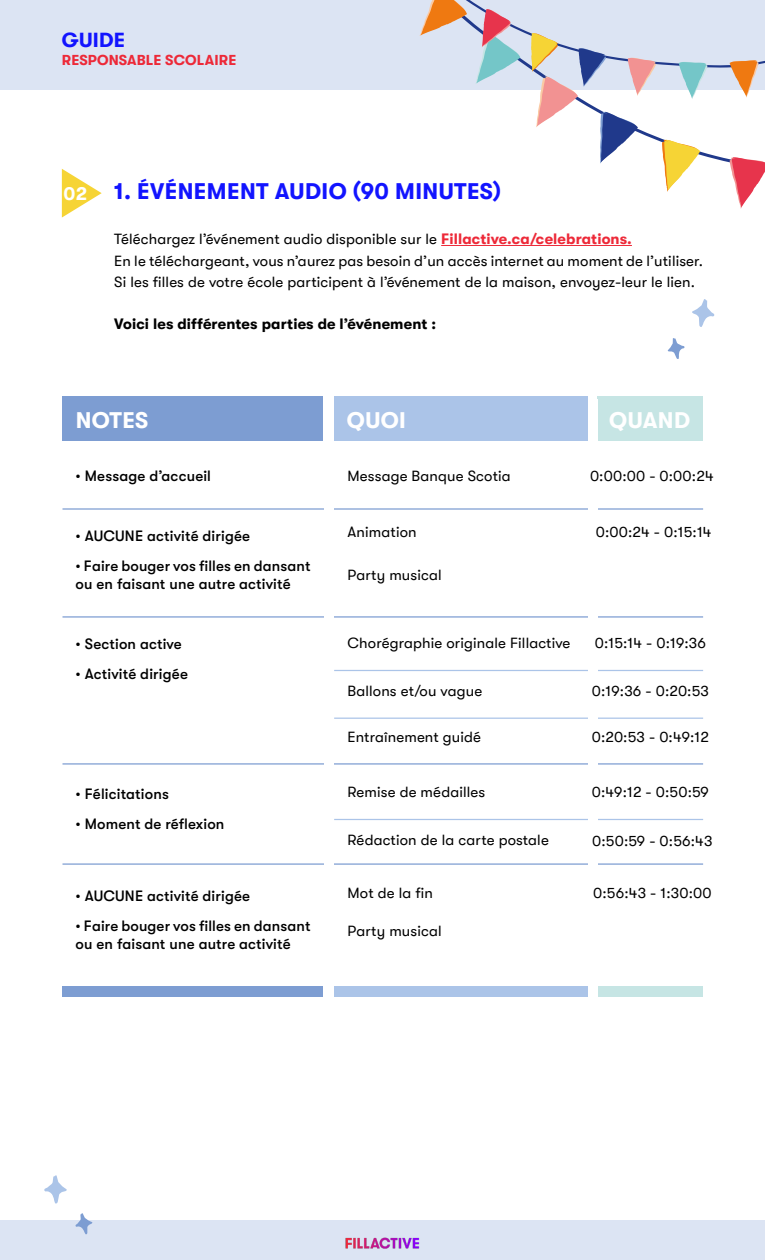
<style>
.page{position:relative;width:765px;height:1260px;background:#fff}
.page>*{position:absolute;margin:0;border:0;box-sizing:border-box;transform-origin:0 0}
.t1{font:700 22.5px "GT Walsheim";letter-spacing:.02em;color:#1214ff}
.t2{font:700 22.5px "GT Walsheim";letter-spacing:.02em;color:#fff}
.t3{font:700 20.25px "GT Walsheim";letter-spacing:.01em;color:#1214ff}
.t4{font:15px/21.2px "GT Walsheim";letter-spacing:.01em;color:#000}
.t5{font:500 15px/18px "GT Walsheim";letter-spacing:.01em;color:#000}
.t6{font:700 15px "GT Walsheim";letter-spacing:.01em;color:#000}
.t7{font:700 14.38px "GT Walsheim";letter-spacing:.01em;color:#ed2938}
.s1{font-size:18.5px;color:#fff}
.s2{font-weight:700;color:#ed2938}
</style>
<div class="page">
<div style="left:0;top:1px;width:765px;height:89px;background:#dce4f3"></div>
<div style="left:0;top:1221px;width:765px;height:39px;background:#dce4f3"></div>
<img style="left:345px;top:1237px;width:75px;height:12px">
<svg style="left:420px;top:0;width:345px;height:209px"></svg>
<svg style="left:62px;top:169px;width:40px;height:49px"></svg>
<hr style="left:441px;top:245px;width:191px;height:1px;background:#ed2938">
<div style="left:62px;top:397px;width:261px;height:44px;background:#7d9dd2"></div>
<div style="left:62px;top:986px;width:261px;height:11px;background:#7d9dd2"></div>
<div style="left:334px;top:397px;width:254px;height:44px;background:#abc4e8"></div>
<div style="left:334px;top:986px;width:254px;height:11px;background:#abc4e8"></div>
<div style="left:598px;top:397px;width:105px;height:44px;background:#c6e5e4"></div>
<div style="left:598px;top:986px;width:105px;height:11px;background:#c6e5e4"></div>
<hr style="left:62px;top:508px;width:641px;height:2px;background:#7d9dd2">
<hr style="left:334px;top:670px;width:369px;height:1px;background:#abc4e8">
<hr style="left:334px;top:819px;width:369px;height:1px;background:#abc4e8">
<hr style="left:334px;top:718px;width:369px;height:1px;background:#abc4e8">
<hr style="left:62px;top:616px;width:641px;height:2px;background:#7d9dd2">
<hr style="left:62px;top:863px;width:641px;height:2px;background:#7d9dd2">
<hr style="left:62px;top:763px;width:641px;height:2px;background:#7d9dd2">
<div style="left:324px;top:399px;width:10px;height:769px;background:#fff"></div>
<div style="left:588px;top:399px;width:10px;height:769px;background:#fff"></div>
<svg style="left:692px;top:299px;width:22px;height:28px"></svg>
<svg style="left:44px;top:1175px;width:23px;height:29px"></svg>
<svg style="left:668px;top:338px;width:17px;height:21px"></svg>
<svg style="left:75px;top:1213px;width:17px;height:21px"></svg>
<h2 class="t3" style="left:62px;top:29px;width:65px">GUIDE</h2>
<p class="t7" style="left:62px;top:52px;width:176px">RESPONSABLE SCOLAIRE</p>
<h1 class="t1" style="left:64px;top:178px;width:439px"><span class="s1">02</span> 1. ÉVÉNEMENT AUDIO (90 MINUTES)</h1>
<p class="t4" style="left:114px;top:229px;width:590px">Téléchargez l’événement audio disponible sur le <span class="s2">Fillactive.ca/celebrations.<br></span>En le téléchargeant, vous n’aurez pas besoin d’un accès internet au moment de l’utiliser.<br>Si les filles de votre école participent à l’événement de la maison, envoyez-leur le lien.</p>
<p class="t6" style="left:114px;top:316px;width:323px">Voici les différentes parties de l’événement :</p>
<h1 class="t2" style="left:76px;top:407px;width:74px">NOTES</h1>
<h1 class="t2" style="left:347px;top:407px;width:61px">QUOI</h1>
<h1 class="t2" style="left:609px;top:407px;width:82px">QUAND</h1>
<p class="t5" style="left:76px;top:467px;width:137px">• Message d’accueil</p>
<p class="t4" style="left:348px;top:465px;width:165px">Message Banque Scotia</p>
<p class="t4" style="left:590px;top:465px;width:125px">0:00:00 - 0:00:24</p>
<p class="t5" style="left:76px;top:527px;width:176px">• AUCUNE activité dirigée</p>
<p class="t5" style="left:76px;top:557px;width:237px">• Faire bouger vos filles en dansant ou en faisant une autre activité</p>
<p class="t5" style="left:76px;top:635px;width:108px">• Section active</p>
<p class="t5" style="left:76px;top:665px;width:114px">• Activité dirigée</p>
<p class="t5" style="left:76px;top:785px;width:95px">• Félicitations</p>
<p class="t5" style="left:76px;top:815px;width:150px">• Moment de réflexion</p>
<p class="t5" style="left:76px;top:887px;width:176px">• AUCUNE activité dirigée</p>
<p class="t5" style="left:76px;top:917px;width:237px">• Faire bouger vos filles en dansant ou en faisant une autre activité</p>
<p class="t4" style="left:348px;top:522px;width:71px">Animation</p>
<p class="t4" style="left:348px;top:564px;width:96px">Party musical</p>
<p class="t4" style="left:348px;top:632px;width:224px">Chorégraphie originale Fillactive</p>
<p class="t4" style="left:348px;top:680px;width:136px">Ballons et/ou vague</p>
<p class="t4" style="left:348px;top:726px;width:135px">Entraînement guidé</p>
<p class="t4" style="left:348px;top:781px;width:139px">Remise de médailles</p>
<p class="t4" style="left:348px;top:829px;width:203px">Rédaction de la carte postale</p>
<p class="t4" style="left:348px;top:883px;width:87px">Mot de la fin</p>
<p class="t4" style="left:348px;top:920px;width:96px">Party musical</p>
<p class="t4" style="left:596px;top:522px;width:117px">0:00:24 - 0:15:14</p>
<p class="t4" style="left:595px;top:632px;width:113px">0:15:14 - 0:19:36</p>
<p class="t4" style="left:592px;top:680px;width:119px">0:19:36 - 0:20:53</p>
<p class="t4" style="left:592px;top:726px;width:119px">0:20:53 - 0:49:12</p>
<p class="t4" style="left:592px;top:781px;width:119px">0:49:12 - 0:50:59</p>
<p class="t4" style="left:592px;top:830px;width:122px">0:50:59 - 0:56:43</p>
<p class="t4" style="left:593px;top:883px;width:120px">0:56:43 - 1:30:00</p>
</div>
